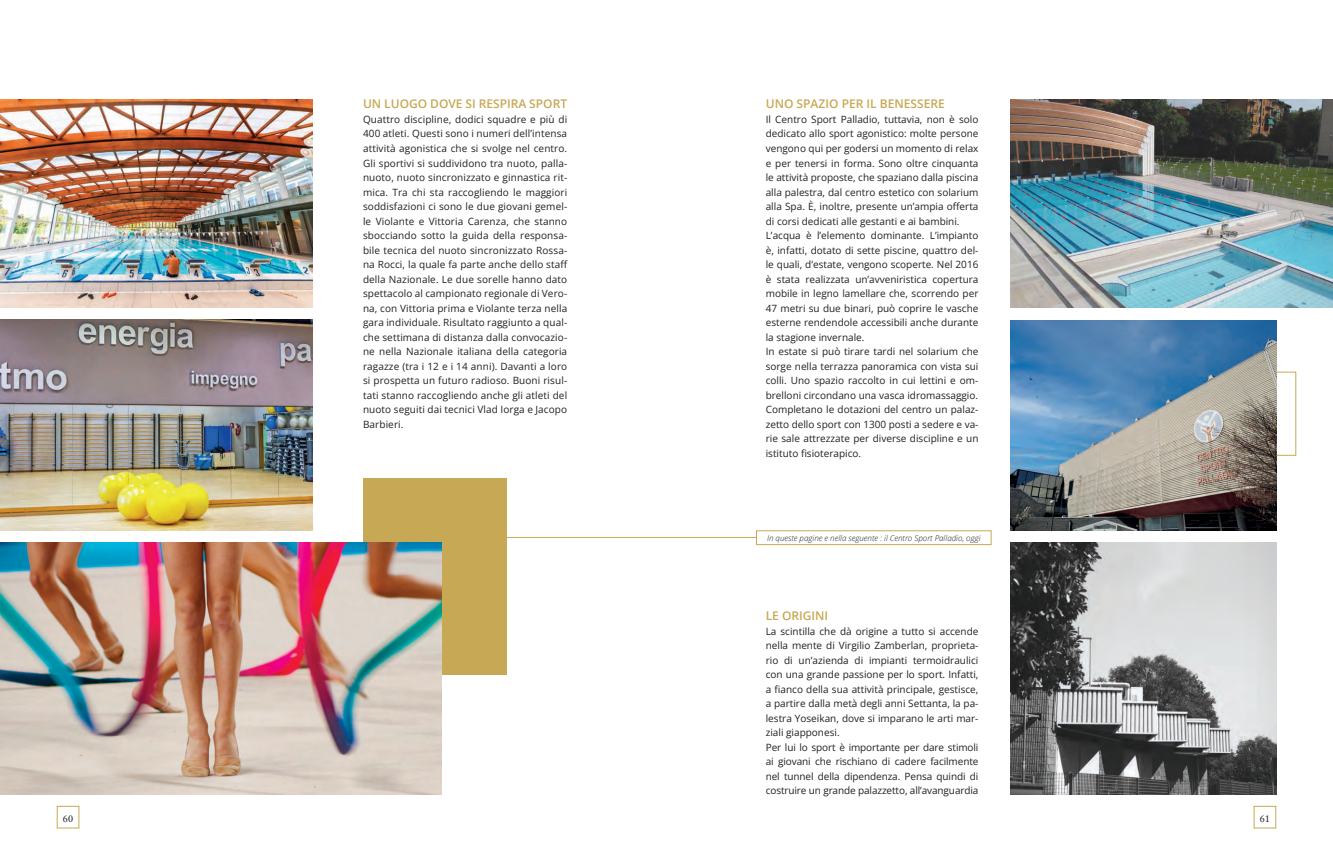
<style>
.page{position:relative;width:1333px;height:851px;background:#fff}
.page>*{position:absolute;margin:0;border:0;box-sizing:border-box;transform-origin:0 0}
.t1{font:600 12px "Open Sans";color:#c7a854}
.t2{font:11px "Lin Libertine";color:#231f20}
.t3{font:10px/14.5px "Open Sans";color:#231f20}
.t4{font:italic 300 8px "Open Sans";color:#231f20}
</style>
<div class="page">
<div style="left:57px;top:805px;width:22px;height:23px;border:1px solid #c7a854"></div>
<div style="left:1253px;top:805px;width:23px;height:23px;border:1px solid #c7a854"></div>
<div style="left:363px;top:478px;width:143px;height:196px;background:#c7a854"></div>
<img style="left:1010px;top:99px;width:322px;height:208px">
<img style="left:0;top:99px;width:312px;height:208px">
<img style="left:0;top:542px;width:441px;height:252px">
<div style="left:1191px;top:371px;width:105px;height:84px;border:1px solid #c7a854"></div>
<img style="left:1010px;top:320px;width:266px;height:211px">
<img style="left:1010px;top:542px;width:266px;height:252px">
<hr style="left:476px;top:537px;width:407px;height:1px;background:#c7a854">
<img style="left:0;top:320px;width:312px;height:210px">
<div style="left:756px;top:530px;width:235px;height:14px;background:#fff;border:1px solid #c7a854"></div>
<p class="t1" style="left:363px;top:96px;width:206px">UN LUOGO DOVE SI RESPIRA SPORT</p>
<p class="t3" style="left:363px;top:112px;width:206px;text-align:justify">Quattro discipline, dodici squadre e più di 400 atleti. Questi sono i numeri dell’intensa attività agonistica che si svolge nel centro.<br>Gli sportivi si suddividono tra nuoto, palla&shy;nuoto, nuoto sincronizzato e ginnastica rit&shy;mica. Tra chi sta raccogliendo le maggiori soddisfazioni ci sono le due giovani gemel&shy;le Violante e Vittoria Carenza, che stanno sbocciando sotto la guida della responsa&shy;bile tecnica del nuoto sincronizzato Rossa&shy;na Rocci, la quale fa parte anche dello staff della Nazionale. Le due sorelle hanno dato spettacolo al campionato regionale di Vero&shy;na, con Vittoria prima e Violante terza nella gara individuale. Risultato raggiunto a qual&shy;che settimana di distanza dalla convocazio&shy;ne nella Nazionale italiana della categoria ragazze (tra i 12 e i 14 anni). Davanti a loro si prospetta un futuro radioso. Buoni risul&shy;tati stanno raccogliendo anche gli atleti del nuoto seguiti dai tecnici Vlad Iorga e Jacopo Barbieri.</p>
<p class="t1" style="left:765px;top:96px;width:181px">UNO SPAZIO PER IL BENESSERE</p>
<p class="t3" style="left:765px;top:112px;width:214px">Il Centro Sport Palladio, tuttavia, non è solo dedicato allo sport agonistico: molte persone vengono qui per godersi un momento di relax e per tenersi in forma. Sono oltre cinquanta le attività proposte, che spaziano dalla piscina alla palestra, dal centro estetico con solarium alla Spa. È, inoltre, presente un’ampia offerta di corsi dedicati alle gestanti e ai bambini.<br>L’acqua è l’elemento dominante. L’impianto è, infatti, dotato di sette piscine, quattro del&shy;le quali, d’estate, vengono scoperte. Nel 2016 è stata realizzata un’avveniristica copertura mobile in legno lamellare che, scorrendo per 47 metri su due binari, può coprire le vasche esterne rendendole accessibili anche durante la stagione invernale.<br>In estate si può tirare tardi nel solarium che sorge nella terrazza panoramica con vista sui colli. Uno spazio raccolto in cui lettini e om&shy;brelloni circondano una vasca idromassaggio.<br>Completano le dotazioni del centro un palaz&shy;zetto dello sport con 1300 posti a sedere e va&shy;rie sale attrezzate per diverse discipline e un istituto fisioterapico.</p>
<p class="t4" style="left:767px;top:532px;width:215px">In queste pagine e nella seguente : il Centro Sport Palladio, oggi</p>
<p class="t1" style="left:765px;top:607px;width:64px">LE ORIGINI</p>
<p class="t3" style="left:765px;top:623px;width:214px">La scintilla che dà origine a tutto si accende nella mente di Virgilio Zamberlan, proprieta&shy;rio di un’azienda di impianti termoidraulici con una grande passione per lo sport. Infatti, a fianco della sua attività principale, gestisce, a partire dalla metà degli anni Settanta, la pa&shy;lestra Yoseikan, dove si imparano le arti mar&shy;ziali giapponesi.<br>Per lui lo sport è importante per dare stimoli ai giovani che rischiano di cadere facilmente nel tunnel della dipendenza. Pensa quindi di costruire un grande palazzetto, all’avanguardia</p>
<p class="t2" style="left:63px;top:812px;width:12px">60</p>
<p class="t2" style="left:1259px;top:812px;width:12px">61</p>
</div>
